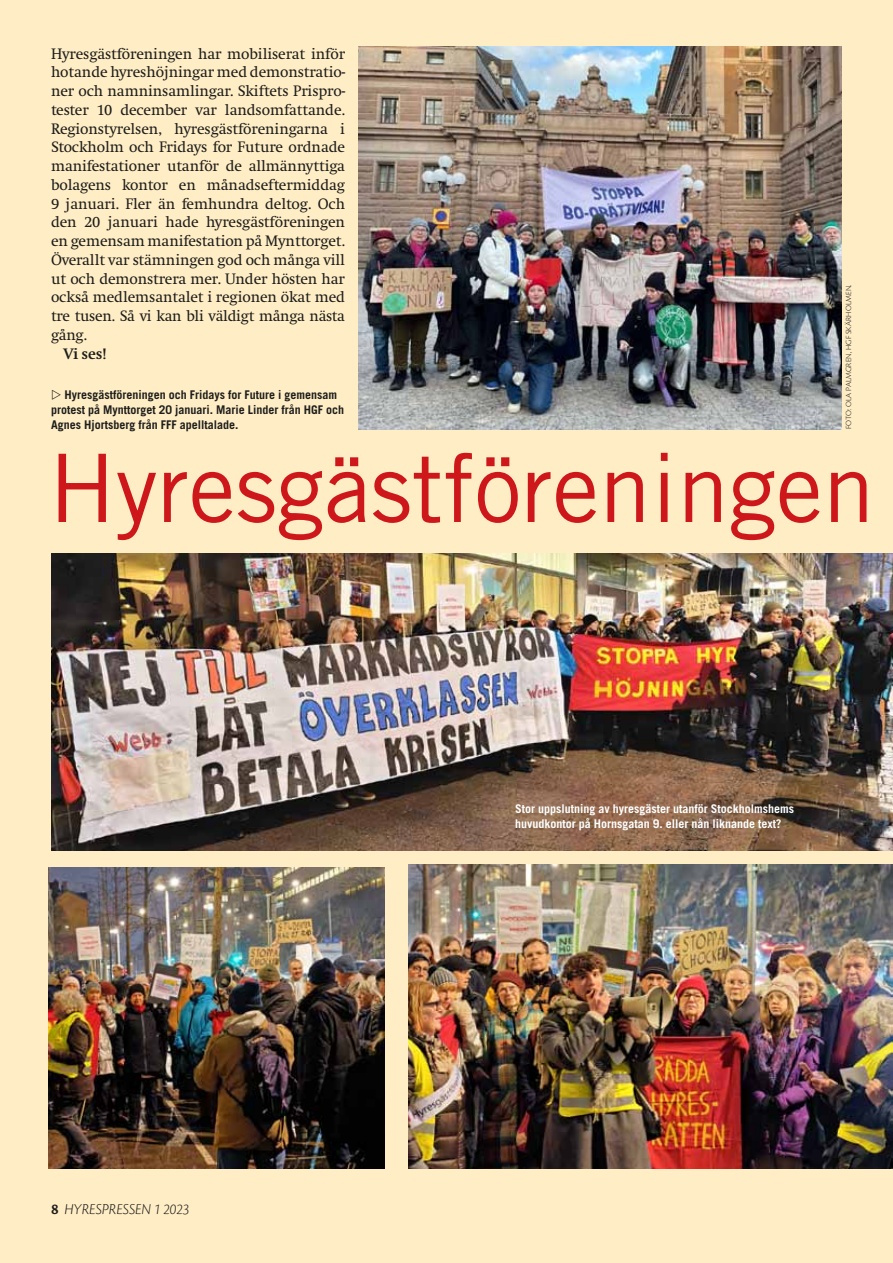
<style>
.page{position:relative;width:893px;height:1263px;background:#ffeec5}
.page>*{position:absolute;margin:0;border:0;box-sizing:border-box;transform-origin:0 0}
.t1{font:94.5px "Trade Gothic";color:#cd171a}
.t2{font:15.75px/18.8px "Swift";letter-spacing:-.02em;color:#1d1d1b;text-align:justify}
.t3{font:italic 300 15.75px "Cronos Pro";letter-spacing:-.005em;color:#1d1d1b}
.t4{font:700 15.75px "Swift";color:#1d1d1b}
.t5{font:700 12px/15px "Trade Gothic";color:#1d1d1b}
.t6{font:700 12px/15px "Trade Gothic";color:#fff}
.t7{font:300 8.25px "Cronos Pro";letter-spacing:.005em;color:#1d1d1b}
.s1{font-weight:600;font-style:normal}
</style>
<div class="page">
<img style="left:359px;top:47px;width:483px;height:382px">
<img style="left:51px;top:553px;width:842px;height:297px">
<img style="left:48px;top:867px;width:337px;height:301px">
<img style="left:408px;top:864px;width:485px;height:304px">
<p class="t2" style="left:51px;top:44px;width:296px">Hyresgästföreningen har mobiliserat inför hotande hyreshöjningar med demonstratio&shy;ner och namninsamlingar. Skiftets Prispro&shy;tester 10 december var landsomfattande.<br>Regionstyrelsen, hyresgästföreningarna i Stockholm och Fridays for Future ordnade manifestationer utanför de allmännyttiga bolagens kontor en månadseftermiddag 9 januari. Fler än femhundra deltog. Och den 20 januari hade hyresgästföreningen en gemensam manifestation på Mynttorget.<br>Överallt var stämningen god och många vill ut och demonstrera mer. Under hösten har också medlemsantalet i regionen ökat med tre tusen. Så vi kan bli väldigt många nästa gång.</p>
<p class="t4" style="left:64px;top:345px;width:44px">Vi ses!</p>
<p class="t5" style="left:51px;top:387px;width:295px;text-indent:14px">Hyresgästföreningen och Fridays for Future i gemensam protest på Mynttorget 20 januari. Marie Linder från HGF och<br>Agnes Hjortsberg från FFF apelltalade.</p>
<p class="t7" style="left:844px;top:429px;width:146px;rotate:-90deg">Foto: Ola Palmgren, HGF Skärholmen.</p>
<h1 class="t1" style="left:48px;top:431px;width:828px">Hyresgästföreningen</h1>
<p class="t3" style="left:51px;top:1198px;width:140px"><span class="s1">8</span> HYRESPRESSEN 1 2023</p>
<p class="t3" style="left:51px;top:1200px;width:140px"><span class="s1">8</span> HYRESPRESSEN 1 2023</p>
<p class="t6" style="left:515px;top:801px;width:280px">Stor uppslutning av hyresgäster utanför Stockholmshems huvudkontor på Hornsgatan 9. eller nån liknande text?</p>
</div>
